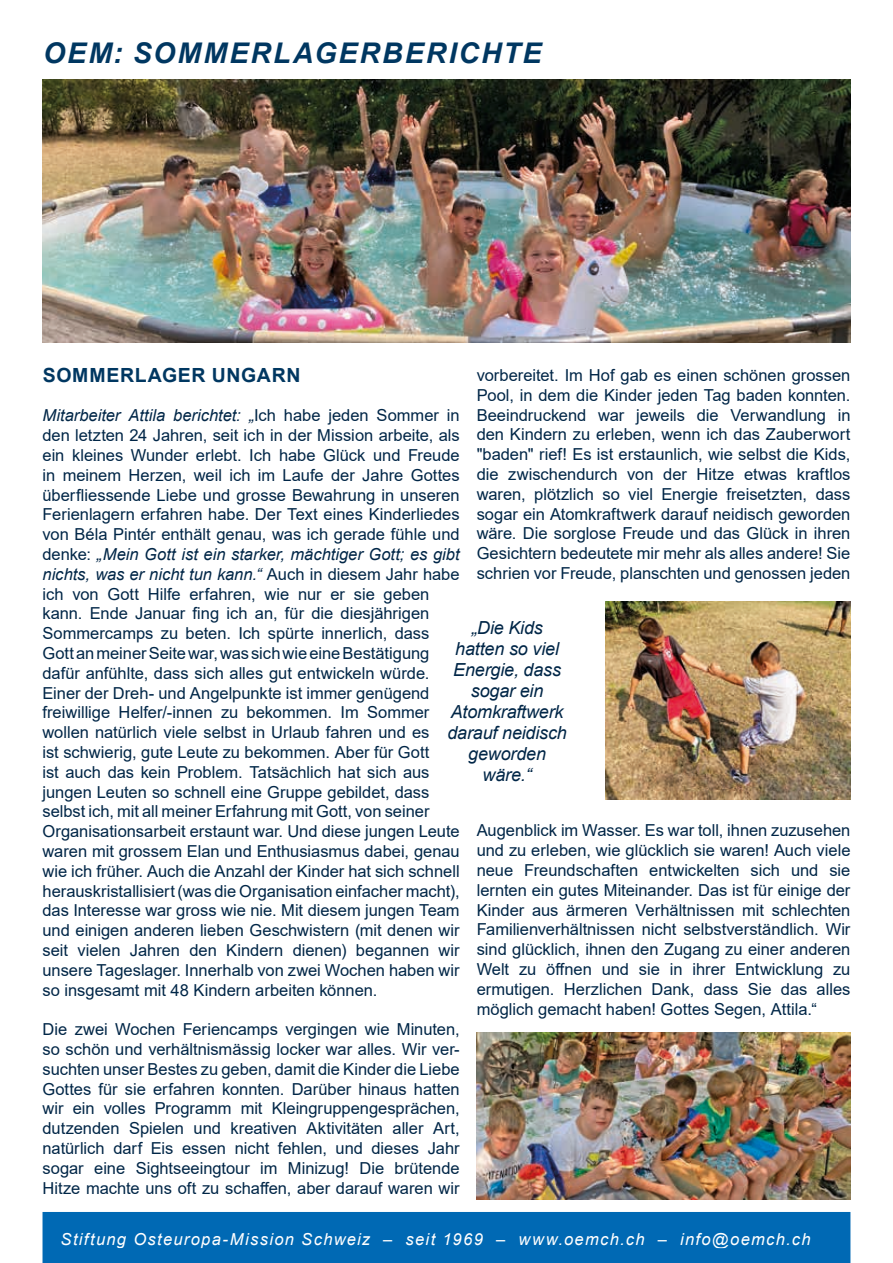
<style>
.page{position:relative;width:893px;height:1263px;background:#fff}
.page>*{position:absolute;margin:0;border:0;box-sizing:border-box;transform-origin:0 0}
.t1{font:italic 700 28.5px "Arial";letter-spacing:.07em;color:#003761}
.t2{font:700 19.5px "Arial";letter-spacing:.035em;color:#003761}
.t3{font:italic 18px/21px "Arial";letter-spacing:-.01em;color:#002647;text-align:center}
.t4{font:16.5px/19.8px "Arial";color:#002647;text-align:justify}
.t5{font:italic 16.5px "Arial";letter-spacing:.08em;color:#fff}
.s1{font-style:italic}
</style>
<div class="page">
<div style="left:43px;top:1212px;width:807px;height:51px;background:#0069b4"></div>
<img style="left:43px;top:80px;width:807px;height:262px">
<img style="left:606px;top:601px;width:244px;height:198px">
<img style="left:477px;top:1032px;width:373px;height:167px">
<h1 class="t1" style="left:43px;top:34px;width:500px">OEM: SOMMERLAGERBERICHTE</h1>
<p class="t2" style="left:43px;top:361px;width:259px">SOMMERLAGER UNGARN</p>
<p class="t4" style="left:43px;top:405px;width:419px;text-align:left"><span class="s1">Mitarbeiter Attila berichtet: „</span>Ich habe jeden Sommer in den letzten 24 Jahren, seit ich in der Mission arbeite, als ein kleines Wunder erlebt. Ich habe Glück und Freude in meinem Herzen, weil ich im Laufe der Jahre Gottes überfliessende Liebe und grosse Bewahrung in unseren Ferienlagern erfahren habe. Der Text eines Kinderliedes von Béla Pintér enthält genau, was ich gerade fühle und denke: <span class="s1">„Mein Gott ist ein starker, mächtiger Gott; es gibt nichts, was er nicht tun kann.“</span> Auch in diesem Jahr habe ich von Gott Hilfe erfahren, wie nur er sie geben kann. Ende Januar fing ich an, für die diesjährigen Sommercamps zu beten. Ich spürte innerlich, dass Gott an meiner Seite war, was sich wie eine Bestätigung dafür anfühlte, dass sich alles gut entwickeln würde.<br>Einer der Dreh- und Angelpunkte ist immer genügend freiwillige Helfer/-innen zu bekommen. Im Sommer wollen natürlich viele selbst in Urlaub fahren und es<br>ist schwierig, gute Leute zu bekommen. Aber für Gott<br>ist auch das kein Problem. Tatsächlich hat sich aus jungen Leuten so schnell eine Gruppe gebildet, dass selbst ich, mit all meiner Erfahrung mit Gott, von seiner Organisationsarbeit erstaunt war. Und diese jungen Leute waren mit grossem Elan und Enthusiasmus dabei, genau wie ich früher. Auch die Anzahl der Kinder hat sich schnell herauskristallisiert (was die Organisation einfacher macht), das Interesse war gross wie nie. Mit diesem jungen Team und einigen anderen lieben Geschwistern (mit denen wir seit vielen Jahren den Kindern dienen) begannen wir unsere Tageslager. Innerhalb von zwei Wochen haben wir so insgesamt mit 48 Kindern arbeiten können.</p>
<p class="t4" style="left:43px;top:1019px;width:419px">Die zwei Wochen Feriencamps vergingen wie Minuten, so schön und verhältnismässig locker war alles. Wir ver&shy;suchten unser Bestes zu geben, damit die Kinder die Liebe Gottes für sie erfahren konnten. Darüber hinaus hatten wir ein volles Programm mit Kleingruppengesprächen, dutzenden Spielen und kreativen Aktivitäten aller Art, natürlich darf Eis essen nicht fehlen, und dieses Jahr sogar eine Sightseeingtour im Minizug! Die brütende Hitze machte uns oft zu schaffen, aber darauf waren wir</p>
<p class="t4" style="left:477px;top:365px;width:375px">vorbereitet. Im Hof gab es einen schönen grossen Pool, in dem die Kinder jeden Tag baden konnten.<br>Beeindruckend war jeweils die Verwandlung in den Kindern zu erleben, wenn ich das Zauberwort "baden" rief! Es ist erstaunlich, wie selbst die Kids, die zwischendurch von der Hitze etwas kraftlos waren, plötzlich so viel Energie freisetzten, dass sogar ein Atomkraftwerk darauf neidisch geworden wäre. Die sorglose Freude und das Glück in ihren Gesichtern bedeutete mir mehr als alles andere! Sie schrien vor Freude, planschten und genossen jeden</p>
<p class="t3" style="left:447px;top:617px;width:121px">„Die Kids hatten so viel<br>Energie, dass sogar ein<br>Atomkraftwerk darauf neidisch geworden wäre.“</p>
<p class="t4" style="left:477px;top:820px;width:375px">Augenblick im Wasser. Es war toll, ihnen zuzusehen und zu erleben, wie glücklich sie waren! Auch viele neue Freundschaften entwickelten sich und sie lernten ein gutes Miteinander. Das ist für einige der Kinder aus ärmeren Verhältnissen mit schlechten Familienverhältnissen nicht selbstverständlich. Wir sind glücklich, ihnen den Zugang zu einer anderen Welt zu öffnen und sie in ihrer Entwicklung zu ermutigen. Herzlichen Dank, dass Sie das alles möglich gemacht haben! Gottes Segen, Attila.“</p>
<p class="t5" style="left:61px;top:1229px;width:752px">Stiftung Osteuropa-Mission Schweiz – seit 1969 – www.oemch.ch – info@oemch.ch</p>
</div>
